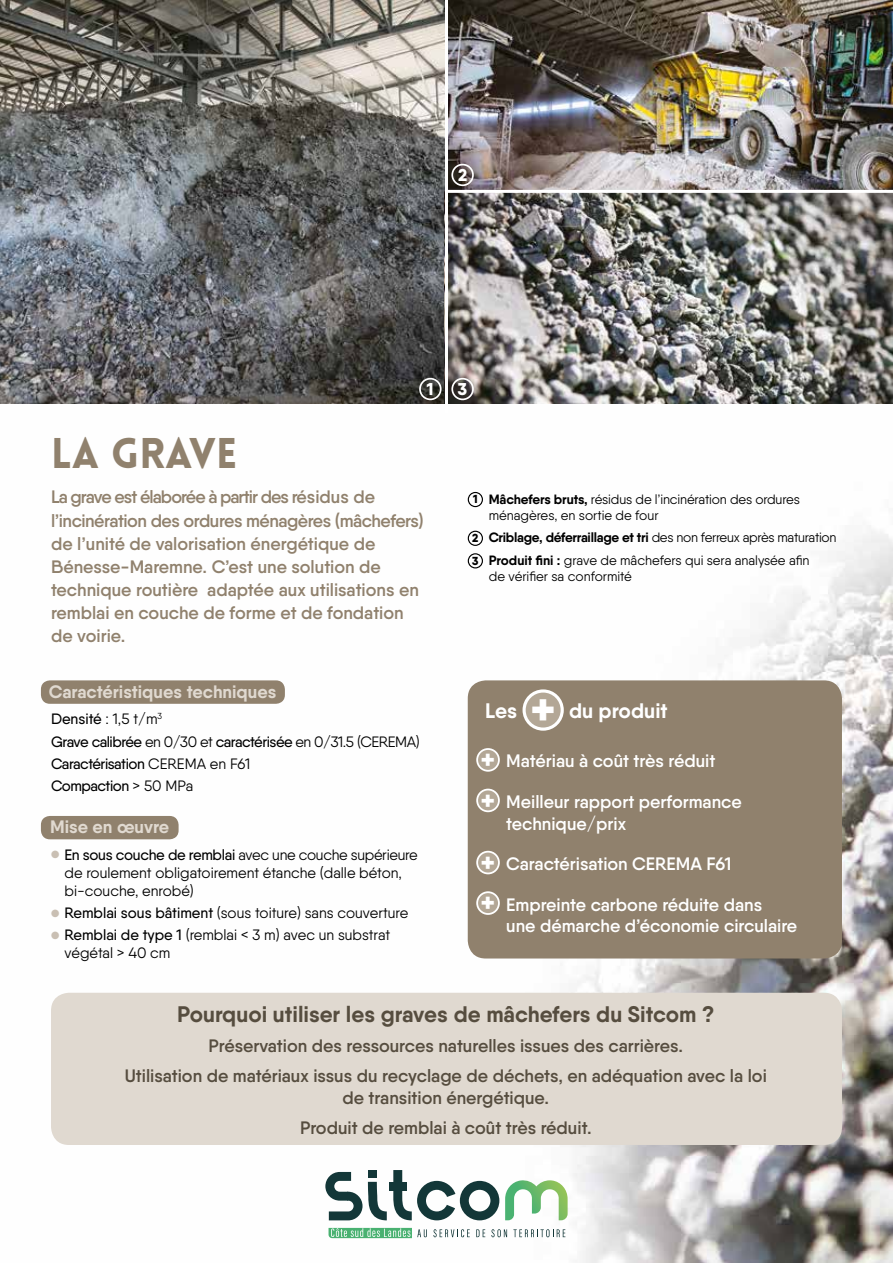
<style>
.page{position:relative;width:893px;height:1263px;background:#fff}
.page>*{position:absolute;margin:0;border:0;box-sizing:border-box;transform-origin:0 0}
.t1{font:900 42px "Lovelo";color:#90816d}
.t2{font:700 22.5px "Qanelas";color:#564d3f}
.t3{font:700 21px "Qanelas";color:#fff}
.t4{font:600 18px/23.1px "Qanelas";color:#90816d}
.t5{font:600 18px/30.2px "Qanelas";color:#564d3f;text-align:center}
.t6{font:600 18px/21.6px "Qanelas";color:#fff}
.t7{font:700 18px "Qanelas";color:#e0d9d0}
.t8{font:800 17.1px "Qanelas";color:#fff}
.t9{font:15px/18px "Qanelas";color:#000}
.t10{font:500 15px/22.2px "Qanelas";letter-spacing:-.03em;color:#000}
.t11{font:13.5px/16.2px "Qanelas";letter-spacing:-.01em;color:#000}
.s1{font-weight:400}
.s2{color:#c9bfb3}
.s3{font-weight:500}
.s4{font-weight:800;font-size:11.7px}
.s5{font-weight:700}
.s6{font-weight:800;font-size:46.2px}
.s7{font-weight:800;font-size:26.4px}
</style>
<div class="page">
<img style="left:40px;top:491px;width:853px;height:772px">
<div style="left:468px;top:680px;width:374px;height:278px;background:#90816d;border-radius:18px"></div>
<div style="left:524px;top:691px;width:38px;height:38px;background:#b3a796;border-radius:50%"></div>
<div style="left:522px;top:689px;width:42px;height:42px;border:3px solid #fff;border-radius:50%"></div>
<div style="left:477px;top:749px;width:22px;height:22px;background:#b3a796;border-radius:50%"></div>
<div style="left:476px;top:748px;width:24px;height:24px;border:2px solid #fff;border-radius:50%"></div>
<div style="left:477px;top:789px;width:22px;height:22px;background:#b3a796;border-radius:50%"></div>
<div style="left:476px;top:789px;width:24px;height:23px;border:2px solid #fff;border-radius:50%"></div>
<div style="left:477px;top:852px;width:22px;height:21px;background:#b3a796;border-radius:50%"></div>
<div style="left:476px;top:851px;width:24px;height:23px;border:2px solid #fff;border-radius:50%"></div>
<div style="left:477px;top:892px;width:22px;height:22px;background:#b3a796;border-radius:50%"></div>
<div style="left:476px;top:891px;width:24px;height:24px;border:2px solid #fff;border-radius:50%"></div>
<div style="left:51px;top:993px;width:791px;height:152px;background:#e0d9d0;border-radius:18px"></div>
<img style="left:0;top:0;width:893px;height:404px">
<div style="left:468px;top:492px;width:15px;height:15px;border:1px solid #000;border-radius:50%"></div>
<div style="left:468px;top:531px;width:15px;height:15px;border:1px solid #000;border-radius:50%"></div>
<div style="left:468px;top:553px;width:15px;height:15px;border:1px solid #000;border-radius:50%"></div>
<hr style="left:445px;top:0;width:3px;height:413px;background:#fff">
<hr style="left:446px;top:190px;width:447px;height:3px;background:#fff">
<div style="left:389px;top:1182px;width:18px;height:9px;background:#133738"></div>
<svg style="left:325px;top:1172px;width:62px;height:48px"></svg>
<div style="left:368px;top:1170px;width:9px;height:8px;background:#133738"></div>
<svg style="left:393px;top:1170px;width:106px;height:50px"></svg>
<svg style="left:433px;top:1229px;width:37px;height:8px"></svg>
<svg style="left:476px;top:1229px;width:9px;height:8px"></svg>
<svg style="left:491px;top:1229px;width:16px;height:8px"></svg>
<svg style="left:513px;top:1229px;width:52px;height:8px"></svg>
<svg style="left:505px;top:1180px;width:63px;height:40px"></svg>
<svg style="left:329px;top:1228px;width:98px;height:10px"></svg>
<div style="left:41px;top:816px;width:138px;height:23px;background:#90816d;border-radius:9px"></div>
<div style="left:419px;top:378px;width:23px;height:22px;border:2px solid #fff;border-radius:50%"></div>
<div style="left:451px;top:378px;width:23px;height:22px;border:2px solid #fff;border-radius:50%"></div>
<div style="left:451px;top:164px;width:23px;height:22px;border:2px solid #fff;border-radius:50%"></div>
<div style="left:41px;top:680px;width:244px;height:24px;background:#90816d;border-radius:9px"></div>
<p class="t8" style="left:458px;top:164px;width:11px">2</p>
<h1 class="t1" style="left:51px;top:427px;width:188px">LA GRAVE</h1>
<p class="t8" style="left:427px;top:378px;width:8px">1</p>
<p class="t8" style="left:458px;top:378px;width:11px">3</p>
<p class="t4" style="left:51px;top:485px;width:374px">La grave est élaborée à partir des résidus de l’incinération des ordures ménagères (mâchefers) de l’unité de valorisation énergétique de Bénesse-Maremne. C’est une solution de technique routière adaptée aux utilisations en remblai en couche de forme et de fondation de voirie.</p>
<p class="t7" style="left:49px;top:680px;width:229px">Caractéristiques techniques</p>
<p class="t10" style="left:51px;top:708px;width:370px">Densité <span class="s1">: 1,5 t/m</span><sup>3<br></sup>Grave calibrée <span class="s1">en 0/30 et</span> caractérisée <span class="s1">en 0/31.5 (CEREMA)<br></span>Caractérisation <span class="s1">CEREMA en F61<br></span>Compaction <span class="s1">&gt; 50 MPa</span></p>
<p class="t7" style="left:50px;top:816px;width:121px">Mise en œuvre</p>
<p class="t9" style="left:65px;top:845px;width:355px;text-indent:-13px"><span class="s2">●</span> <span class="s3">En sous couche de remblai</span> avec une couche supérieure de roulement obligatoirement étanche (dalle béton, bi-couche, enrobé)</p>
<p class="t9" style="left:51px;top:904px;width:359px"><span class="s2">●</span> <span class="s3">Remblai sous bâtiment</span> (sous toiture) sans couverture</p>
<p class="t9" style="left:65px;top:926px;width:327px;text-indent:-13px"><span class="s2">●</span> <span class="s3">Remblai de type 1</span> (remblai &lt; 3 m) avec un substrat végétal &gt; 40 cm</p>
<p class="t11" style="left:489px;top:491px;width:313px;text-indent:-16px"><span class="s4">1</span> <span class="s5">Mâchefers bruts,</span> résidus de l’incinération des ordures ménagères, en sortie de four</p>
<p class="t11" style="left:472px;top:526px;width:366px;line-height:22.5px"><span class="s4">2</span> <span class="s5">Criblage, déferraillage et tri</span> des non ferreux après maturation<br><span class="s4">3</span> <span class="s5">Produit fini :</span> grave de mâchefers qui sera analysée afin</p>
<p class="t11" style="left:489px;top:568px;width:145px">de vérifier sa conformité</p>
<p class="t3" style="left:485px;top:697px;width:184px">Les <span class="s6">+</span> du produit</p>
<p class="t6" style="left:481px;top:750px;width:236px"><span class="s7">+</span> Matériau à coût très réduit</p>
<p class="t6" style="left:506px;top:791px;width:237px;text-indent:-26px"><span class="s7">+</span> Meilleur rapport performance technique/prix</p>
<p class="t6" style="left:481px;top:853px;width:252px"><span class="s7">+</span> Caractérisation CEREMA F61</p>
<p class="t6" style="left:506px;top:893px;width:292px;text-indent:-26px"><span class="s7">+</span> Empreinte carbone réduite dans<br>une démarche d’économie circulaire</p>
<p class="t2" style="left:177px;top:1000px;width:539px">Pourquoi utiliser les graves de mâchefers du Sitcom ?</p>
<p class="t5" style="left:125px;top:1030px;width:644px">Préservation des ressources naturelles issues des carrières.<br>Utilisation de matériaux issus du recyclage de déchets, en adéquation avec la loi</p>
<p class="t5" style="left:300px;top:1082px;width:293px">de transition énergétique.<br>Produit de remblai à coût très réduit.</p>
</div>
